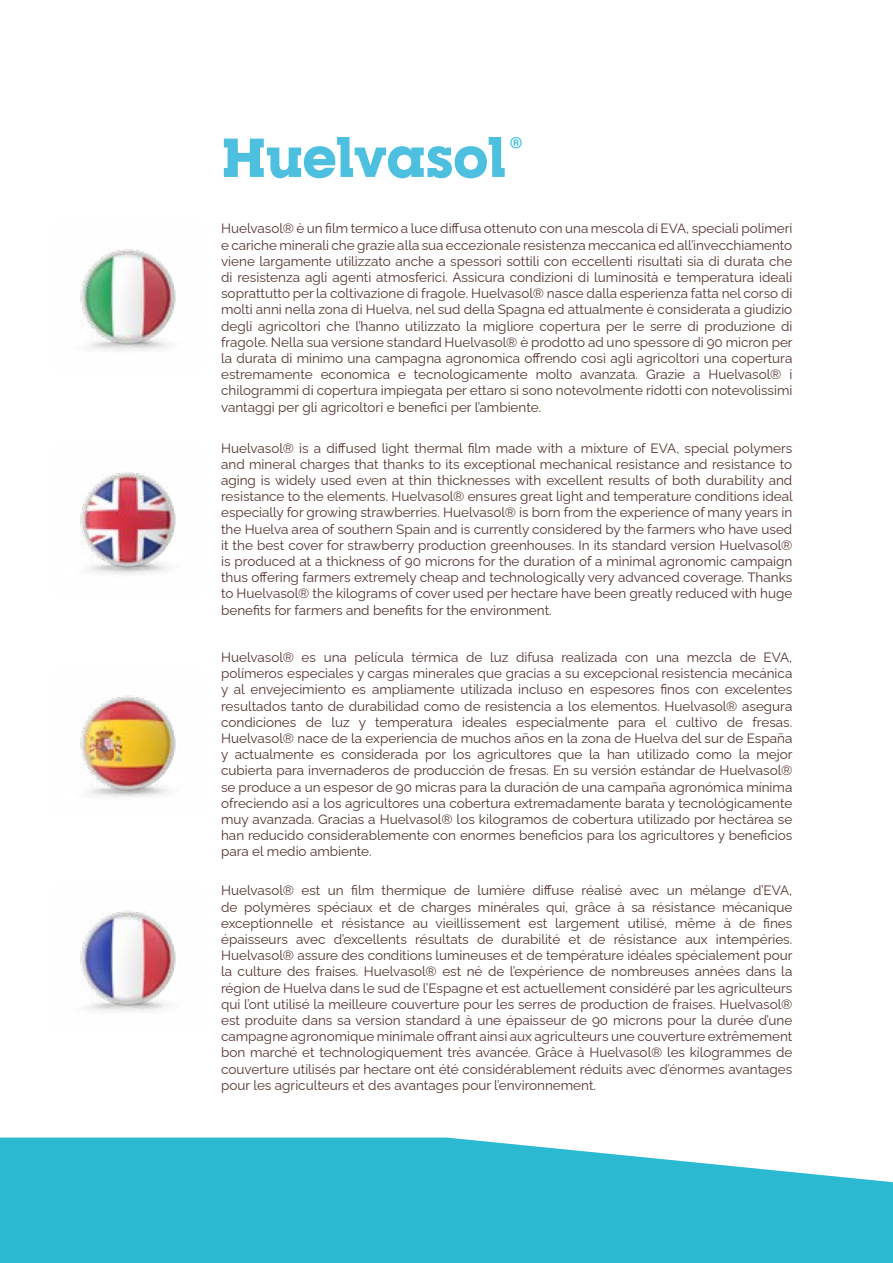
<style>
.page{position:relative;width:893px;height:1263px;background:#fff}
.page>*{position:absolute;margin:0;border:0;box-sizing:border-box;transform-origin:0 0}
.t1{font:900 54px "RNS Camelia";letter-spacing:-.015em;color:#4ec0df}
.t2{font:900 15px "RNS Camelia";color:#50c1df}
.t3{font:13.5px/16.2px "Raleway";color:#55342d;text-align:justify}
</style>
<div class="page">
<svg style="left:0;top:1137px;width:893px;height:126px;background:#3fbfd6"></svg>
<img style="left:80px;top:695px;width:96px;height:103px">
<img style="left:80px;top:910px;width:96px;height:102px">
<img style="left:80px;top:472px;width:96px;height:103px">
<img style="left:80px;top:249px;width:96px;height:102px">
<h1 class="t1" style="left:221px;top:123px;width:287px">Huelvasol</h1>
<p class="t2" style="left:510px;top:133px;width:13px">®</p>
<p class="t3" style="left:221px;top:219px;width:573px">Huelvasol® è un film termico a luce diffusa ottenuto con una mescola di EVA, speciali polimeri e cariche minerali che grazie alla sua eccezionale resistenza meccanica ed all’invecchiamento viene largamente utilizzato anche a spessori sottili con eccellenti risultati sia di durata che di resistenza agli agenti atmosferici. Assicura condizioni di luminosità e temperatura ideali soprattutto per la coltivazione di fragole. Huelvasol® nasce dalla esperienza fatta nel corso di molti anni nella zona di Huelva, nel sud della Spagna ed attualmente è considerata a giudizio degli agricoltori che l’hanno utilizzato la migliore copertura per le serre di produzione di fragole. Nella sua versione standard Huelvasol® è prodotto ad uno spessore di 90 micron per la durata di minimo una campagna agronomica offrendo così agli agricoltori una copertura estremamente economica e tecnologicamente molto avanzata. Grazie a Huelvasol® i chilogrammi di copertura impiegata per ettaro si sono notevolmente ridotti con notevolissimi vantaggi per gli agricoltori e benefici per l’ambiente.</p>
<p class="t3" style="left:221px;top:438px;width:573px">Huelvasol® is a diffused light thermal film made with a mixture of EVA, special polymers and mineral charges that thanks to its exceptional mechanical resistance and resistance to aging is widely used even at thin thicknesses with excellent results of both durability and resistance to the elements. Huelvasol® ensures great light and temperature conditions ideal especially for growing strawberries. Huelvasol® is born from the experience of many years in the Huelva area of southern Spain and is currently considered by the farmers who have used it the best cover for strawberry production greenhouses. In its standard version Huelvasol® is produced at a thickness of 90 microns for the duration of a minimal agronomic campaign thus offering farmers extremely cheap and technologically very advanced coverage. Thanks to Huelvasol® the kilograms of cover used per hectare have been greatly reduced with huge benefits for farmers and benefits for the environment.</p>
<p class="t3" style="left:221px;top:648px;width:573px">Huelvasol® es una película térmica de luz difusa realizada con una mezcla de EVA, polímeros especiales y cargas minerales que gracias a su excepcional resistencia mecánica y al envejecimiento es ampliamente utilizada incluso en espesores finos con excelentes resultados tanto de durabilidad como de resistencia a los elementos. Huelvasol® asegura condiciones de luz y temperatura ideales especialmente para el cultivo de fresas.<br>Huelvasol® nace de la experiencia de muchos años en la zona de Huelva del sur de España y actualmente es considerada por los agricultores que la han utilizado como la mejor cubierta para invernaderos de producción de fresas. En su versión estándar de Huelvasol® se produce a un espesor de 90 micras para la duración de una campaña agronómica mínima ofreciendo así a los agricultores una cobertura extremadamente barata y tecnológicamente muy avanzada. Gracias a Huelvasol® los kilogramos de cobertura utilizado por hectárea se han reducido considerablemente con enormes beneficios para los agricultores y beneficios para el medio ambiente.</p>
<p class="t3" style="left:221px;top:881px;width:573px">Huelvasol® est un film thermique de lumière diffuse réalisé avec un mélange d’EVA, de polymères spéciaux et de charges minérales qui, grâce à sa résistance mécanique exceptionnelle et résistance au vieillissement est largement utilisé, même à de fines épaisseurs avec d’excellents résultats de durabilité et de résistance aux intempéries.<br>Huelvasol® assure des conditions lumineuses et de température idéales spécialement pour la culture des fraises. Huelvasol® est né de l’expérience de nombreuses années dans la région de Huelva dans le sud de l’Espagne et est actuellement considéré par les agriculteurs qui l’ont utilisé la meilleure couverture pour les serres de production de fraises. Huelvasol® est produite dans sa version standard à une épaisseur de 90 microns pour la durée d’une campagne agronomique minimale offrant ainsi aux agriculteurs une couverture extrêmement bon marché et technologiquement très avancée. Grâce à Huelvasol® les kilogrammes de couverture utilisés par hectare ont été considérablement réduits avec d’énormes avantages pour les agriculteurs et des avantages pour l’environnement.</p>
</div>
